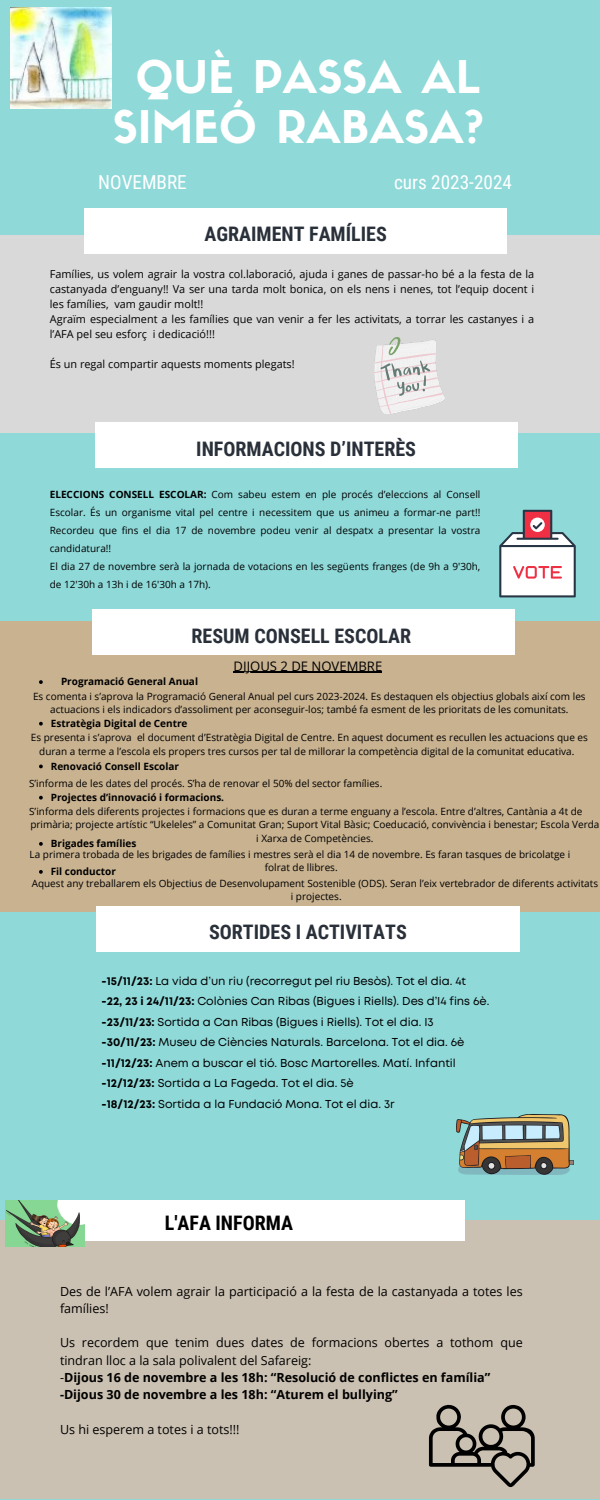
<style>
.page{position:relative;width:600px;height:1500px;background:#8fd9d9}
.page>*{position:absolute;margin:0;border:0;box-sizing:border-box;transform-origin:0 0}
.t1{font:44.2px/50.2px "Sifonn Basic";letter-spacing:.01em;color:#fff;text-align:center}
.t2{font:700 20px "Roboto Condensed";color:#293039}
.t3{font:700 20px "Roboto Condensed";color:#000}
.t4{font:19.3px "Roboto Condensed";color:#fff}
.t5{font:13.1px "Open Sans";color:#000}
.t6{font:12.6px/17.2px "Open Sans";color:#000}
.t7{font:700 12.6px "Open Sans";color:#000}
.t8{font:11.5px "Mont";color:#000}
.t9{font:10.9px/15px "Open Sans";color:#000;text-align:justify}
.t10{font:10px/18px "Open Sans";color:#000}
.t11{font:700 10px "Open Sans";color:#000}
.s1{font-weight:700}
.s2{font-weight:400}
</style>
<div class="page">
<div style="left:0;top:235px;width:600px;height:198px;background:#d9d9d9"></div>
<div style="left:0;top:1221px;width:600px;height:277px;background:#cbc1b2"></div>
<div style="left:0;top:621px;width:600px;height:291px;background:#c8b290"></div>
<div style="left:92px;top:610px;width:423px;height:45px;background:#fff"></div>
<img style="left:11px;top:7px;width:100px;height:101px">
<div style="left:95px;top:422px;width:423px;height:46px;background:#fff"></div>
<div style="left:42px;top:1200px;width:423px;height:41px;background:#fff"></div>
<img style="left:5px;top:1200px;width:79px;height:47px">
<div style="left:84px;top:208px;width:423px;height:46px;background:#fff"></div>
<div style="left:96px;top:906px;width:423px;height:46px;background:#fff"></div>
<img style="left:457px;top:1114px;width:116px;height:60px">
<img style="left:374px;top:337px;width:70px;height:77px">
<svg style="left:499px;top:510px;width:77px;height:87px"></svg>
<svg style="left:429px;top:1405px;width:106px;height:82px"></svg>
<hr style="left:234px;top:672px;width:148px;height:1px;background:#000">
<svg style="left:39px;top:680px;width:4px;height:4px"></svg>
<svg style="left:39px;top:722px;width:4px;height:4px"></svg>
<svg style="left:39px;top:765px;width:4px;height:3px"></svg>
<svg style="left:39px;top:796px;width:4px;height:4px"></svg>
<svg style="left:39px;top:842px;width:4px;height:4px"></svg>
<svg style="left:39px;top:870px;width:4px;height:4px"></svg>
<p class="t1" style="left:113px;top:57px;width:372px">QUÈ PASSA AL<br>SIMEÓ RABASA?</p>
<p class="t4" style="left:98px;top:171px;width:90px">NOVEMBRE</p>
<p class="t4" style="left:394px;top:171px;width:119px">curs 2023-2024</p>
<p class="t2" style="left:204px;top:223px;width:184px">AGRAIMENT FAMÍLIES</p>
<p class="t9" style="left:50px;top:266px;width:486px">Famílies, us volem agrair la vostra col.laboració, ajuda i ganes de passar-ho bé a la festa de la castanyada d’enguany!! Va ser una tarda molt bonica, on els nens i nenes, tot l’equip docent i les famílies, vam gaudir molt!!</p>
<p class="t9" style="left:50px;top:311px;width:486px">Agraïm especialment a les famílies que van venir a fer les activitats, a torrar les castanyes i a l’AFA pel seu esforç i dedicació!!!</p>
<p class="t9" style="left:50px;top:356px;width:246px">És un regal compartir aquests moments plegats!</p>
<p class="t2" style="left:196px;top:437px;width:221px">INFORMACIONS D’INTERÈS</p>
<p class="t10" style="left:50px;top:485px;width:432px;text-align:justify"><span class="s1">ELECCIONS CONSELL ESCOLAR:</span> Com sabeu estem en ple procés d’eleccions al Consell Escolar. És un organisme vital pel centre i necessitem que us animeu a formar-ne part!!<br>Recordeu que fins el dia 17 de novembre podeu venir al despatx a presentar la vostra candidatura!!</p>
<p class="t10" style="left:50px;top:557px;width:432px">El dia 27 de novembre serà la jornada de votacions en les següents franges (de 9h a 9'30h, de 12'30h a 13h i de 16'30h a 17h).</p>
<p class="t2" style="left:192px;top:624px;width:221px">RESUM CONSELL ESCOLAR</p>
<p class="t5" style="left:234px;top:657px;width:150px">DIJOUS 2 DE NOVEMBRE</p>
<p class="t10" style="left:33px;top:689px;width:554px;line-height:13.5px;text-align:center">Es comenta i s’aprova la Programació General Anual pel curs 2023-2024. Es destaquen els objectius globals així com les actuacions i els indicadors d’assoliment per aconseguir-los; també fa esment de les prioritats de les comunitats.</p>
<p class="t11" style="left:61px;top:675px;width:139px">Programació General Anual</p>
<p class="t11" style="left:51px;top:716px;width:138px">Estratègia Digital de Centre</p>
<p class="t10" style="left:31px;top:730px;width:559px;line-height:13.5px;text-align:center">Es presenta i s’aprova el document d’Estratègia Digital de Centre. En aquest document es recullen les actuacions que es duran a terme a l’escola els propers tres cursos per tal de millorar la competència digital de la comunitat educativa.</p>
<p class="t11" style="left:51px;top:759px;width:130px">Renovació Consell Escolar</p>
<p class="t10" style="left:29px;top:774px;width:355px">S’informa de les dates del procés. S’ha de renovar el 50% del sector famílies.</p>
<p class="t11" style="left:51px;top:790px;width:175px">Projectes d’innovació i formacions.</p>
<p class="t10" style="left:29px;top:804px;width:572px;line-height:13.5px">S’informa dels diferents projectes i formacions que es duran a terme enguany a l’escola. Entre d’altres, Cantània a 4t de primària; projecte artístic “Ukeleles” a Comunitat Gran; Suport Vital Bàsic; Coeducació, convivència i benestar; Escola Verda</p>
<p class="t10" style="left:256px;top:829px;width:119px">i Xarxa de Competències.</p>
<p class="t11" style="left:51px;top:837px;width:87px">Brigades famílies</p>
<p class="t10" style="left:30px;top:845px;width:542px">La primera trobada de les brigades de famílies i mestres serà el dia 14 de novembre. Es faran tasques de bricolatge i</p>
<p class="t10" style="left:265px;top:858px;width:74px">folrat de llibres.</p>
<p class="t11" style="left:51px;top:865px;width:67px">Fil conductor</p>
<p class="t10" style="left:32px;top:874px;width:568px">Aquest any treballarem els Objectius de Desenvolupament Sostenible (ODS). Seran l’eix vertebrador de diferents activitats</p>
<p class="t10" style="left:291px;top:887px;width:52px">i projectes.</p>
<p class="t2" style="left:209px;top:921px;width:199px">SORTIDES I ACTIVITATS</p>
<p class="t8" style="left:102px;top:977px;width:366px"><span class="s1">-15/11/23:</span> La vida d’un riu (recorregut pel riu Besòs). Tot el dia. 4t</p>
<p class="t8" style="left:102px;top:997px;width:389px"><span class="s1">-22, 23 i 24/11/23:</span> Colònies Can Ribas (Bigues i Riells). Des d’I4 fins 6è.</p>
<p class="t8" style="left:102px;top:1018px;width:334px"><span class="s1">-23/11/23:</span> Sortida a Can Ribas (Bigues i Riells). Tot el dia. I3</p>
<p class="t8" style="left:102px;top:1038px;width:364px"><span class="s1">-30/11/23:</span> Museu de Ciències Naturals. Barcelona. Tot el dia. 6è</p>
<p class="t8" style="left:102px;top:1058px;width:356px"><span class="s1">-11/12/23:</span> Anem a buscar el tió. Bosc Martorelles. Matí. Infantil</p>
<p class="t8" style="left:102px;top:1079px;width:254px"><span class="s1">-12/12/23:</span> Sortida a La Fageda. Tot el dia. 5è</p>
<p class="t8" style="left:102px;top:1099px;width:295px"><span class="s1">-18/12/23:</span> Sortida a la Fundació Mona. Tot el dia. 3r</p>
<p class="t3" style="left:165px;top:1211px;width:130px">L'AFA INFORMA</p>
<p class="t6" style="left:60px;top:1282px;width:464px">Des de l’AFA volem agrair la participació a la festa de la castanyada a totes les famílies!</p>
<p class="t6" style="left:60px;top:1334px;width:464px">Us recordem que tenim dues dates de formacions obertes a tothom que tindran lloc a la sala polivalent del Safareig:</p>
<p class="t7" style="left:60px;top:1368px;width:432px"><span class="s2">-</span>Dijous 16 de novembre a les 18h: “Resolució de conflictes en família”</p>
<p class="t7" style="left:60px;top:1386px;width:339px">-Dijous 30 de novembre a les 18h: “Aturem el bullying”</p>
<p class="t6" style="left:60px;top:1420px;width:181px">Us hi esperem a totes i a tots!!!</p>
</div>
